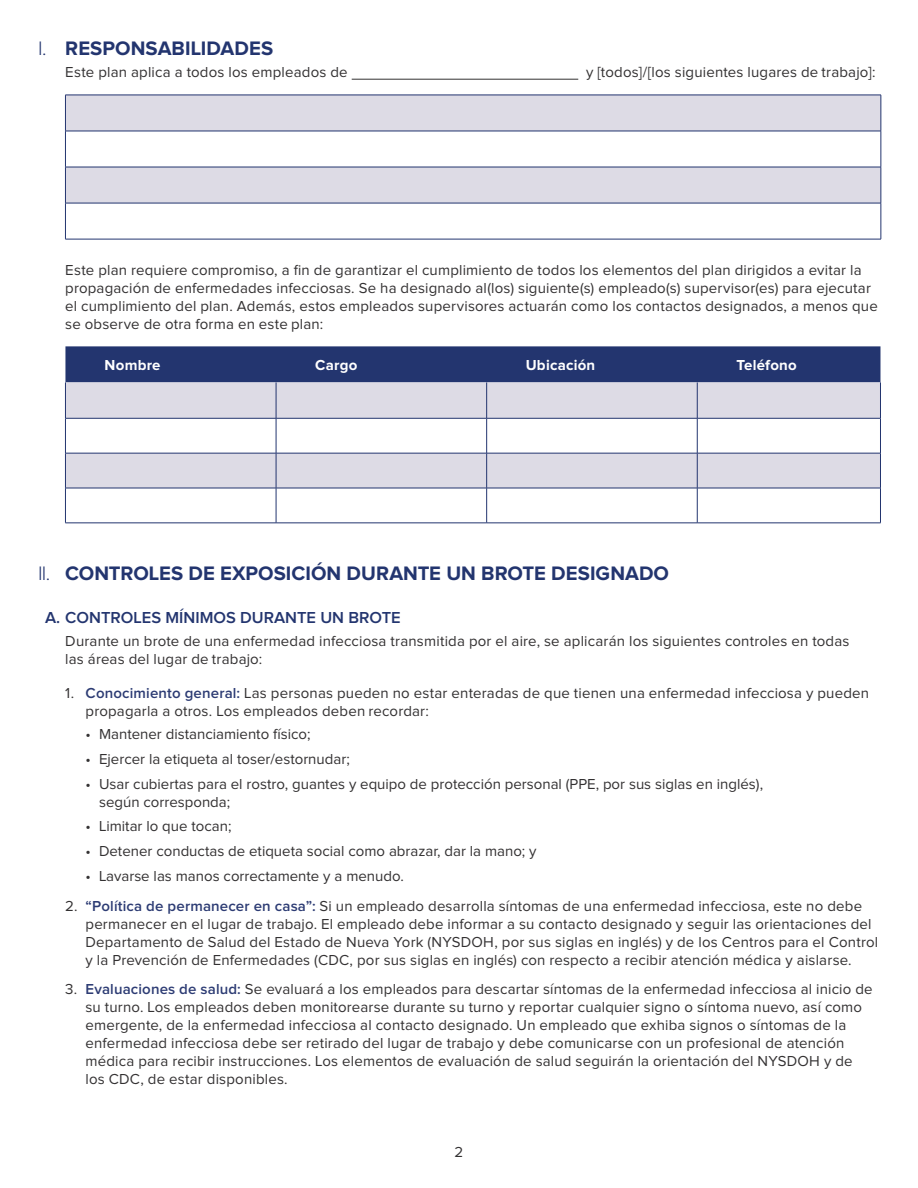
<style>
.page{position:relative;width:918px;height:1188px;background:#fff}
.page>*{position:absolute;margin:0;border:0;box-sizing:border-box;transform-origin:0 0}
.t1{font:700 20.25px "Proxima Nova";color:#23356f}
.t2{font:600 16.5px "Proxima Nova";color:#23356f}
.Body_Copy{font:15px/18px "Proxima Nova";letter-spacing:.01em;color:#333132}
.Charts__Title{font:700 15px "Proxima Nova";letter-spacing:.015em;color:#fff}
.s1{font-weight:300}
.s2{font-weight:600;color:#2d3c74}
</style>
<div class="page">
<hr style="left:352px;top:79px;width:226px;height:1px;background:#333132">
<svg style="left:66px;top:96px;width:815px;height:107px;fill:#dddbe5"></svg>
<hr style="left:65px;top:95px;width:816px;height:1px;background:#23356f">
<hr style="left:65px;top:131px;width:816px;height:1px;background:#23356f">
<hr style="left:65px;top:167px;width:816px;height:1px;background:#23356f">
<hr style="left:65px;top:203px;width:816px;height:1px;background:#23356f">
<hr style="left:65px;top:239px;width:816px;height:1px;background:#23356f">
<hr style="left:65px;top:95px;width:1px;height:36px;background:#23356f">
<hr style="left:881px;top:95px;width:1px;height:36px;background:#23356f">
<hr style="left:65px;top:131px;width:1px;height:36px;background:#23356f">
<hr style="left:881px;top:131px;width:1px;height:36px;background:#23356f">
<hr style="left:65px;top:167px;width:1px;height:36px;background:#23356f">
<hr style="left:881px;top:167px;width:1px;height:36px;background:#23356f">
<hr style="left:65px;top:203px;width:1px;height:36px;background:#23356f">
<hr style="left:881px;top:203px;width:1px;height:36px;background:#23356f">
<div style="left:65px;top:346px;width:815px;height:36px;background:#23356f"></div>
<svg style="left:66px;top:382px;width:814px;height:106px;fill:#dddbe5"></svg>
<hr style="left:65px;top:488px;width:1px;height:35px;background:#23356f">
<hr style="left:276px;top:488px;width:1px;height:35px;background:#23356f">
<hr style="left:486px;top:488px;width:1px;height:35px;background:#23356f">
<hr style="left:697px;top:488px;width:1px;height:35px;background:#23356f">
<hr style="left:880px;top:488px;width:1px;height:35px;background:#23356f">
<hr style="left:65px;top:523px;width:211px;height:1px;background:#23356f">
<hr style="left:276px;top:523px;width:211px;height:1px;background:#23356f">
<hr style="left:487px;top:523px;width:210px;height:1px;background:#23356f">
<hr style="left:697px;top:523px;width:184px;height:1px;background:#23356f">
<hr style="left:880px;top:382px;width:1px;height:36px;background:#23356f">
<hr style="left:65px;top:418px;width:1px;height:35px;background:#23356f">
<hr style="left:880px;top:418px;width:1px;height:35px;background:#23356f">
<hr style="left:65px;top:453px;width:1px;height:35px;background:#23356f">
<hr style="left:880px;top:453px;width:1px;height:35px;background:#23356f">
<hr style="left:65px;top:488px;width:211px;height:1px;background:#23356f">
<hr style="left:276px;top:488px;width:211px;height:1px;background:#23356f">
<hr style="left:487px;top:488px;width:210px;height:1px;background:#23356f">
<hr style="left:697px;top:488px;width:184px;height:1px;background:#23356f">
<hr style="left:65px;top:382px;width:1px;height:36px;background:#23356f">
<hr style="left:276px;top:382px;width:1px;height:36px;background:#23356f">
<hr style="left:486px;top:382px;width:1px;height:36px;background:#23356f">
<hr style="left:65px;top:418px;width:211px;height:1px;background:#23356f">
<hr style="left:697px;top:382px;width:1px;height:36px;background:#23356f">
<hr style="left:276px;top:418px;width:211px;height:1px;background:#23356f">
<hr style="left:276px;top:418px;width:1px;height:35px;background:#23356f">
<hr style="left:487px;top:418px;width:210px;height:1px;background:#23356f">
<hr style="left:486px;top:418px;width:1px;height:35px;background:#23356f">
<hr style="left:697px;top:418px;width:184px;height:1px;background:#23356f">
<hr style="left:697px;top:418px;width:1px;height:35px;background:#23356f">
<hr style="left:65px;top:453px;width:211px;height:1px;background:#23356f">
<hr style="left:276px;top:453px;width:211px;height:1px;background:#23356f">
<hr style="left:276px;top:453px;width:1px;height:35px;background:#23356f">
<hr style="left:487px;top:453px;width:210px;height:1px;background:#23356f">
<hr style="left:486px;top:453px;width:1px;height:35px;background:#23356f">
<hr style="left:697px;top:453px;width:184px;height:1px;background:#23356f">
<hr style="left:697px;top:453px;width:1px;height:35px;background:#23356f">
<p class="t1" style="left:38px;top:39px;width:236px"><span class="s1">I.</span> RESPONSABILIDADES</p>
<p class="Body_Copy" style="left:65px;top:64px;width:284px">Este plan aplica a todos los empleados de</p>
<p class="Body_Copy" style="left:586px;top:64px;width:291px">y [todos]/[los siguientes lugares de trabajo]:</p>
<p class="Body_Copy" style="left:65px;top:261px;width:814px">Este plan requiere compromiso, a fin de garantizar el cumplimiento de todos los elementos del plan dirigidos a evitar la propagación de enfermedades infecciosas. Se ha designado al(los) siguiente(s) empleado(s) supervisor(es) para ejecutar el cumplimiento del plan. Además, estos empleados supervisores actuarán como los contactos designados, a menos que se observe de otra forma en este plan:</p>
<p class="Charts__Title" style="left:105px;top:358px;width:58px">Nombre</p>
<p class="Charts__Title" style="left:315px;top:358px;width:44px">Cargo</p>
<p class="Charts__Title" style="left:526px;top:358px;width:71px">Ubicación</p>
<p class="Charts__Title" style="left:736px;top:358px;width:62px">Teléfono</p>
<p class="t1" style="left:38px;top:564px;width:632px"><span class="s1">II.</span> CONTROLES DE EXPOSICIÓN DURANTE UN BROTE DESIGNADO</p>
<p class="t2" style="left:45px;top:610px;width:357px">A. CONTROLES MÍNIMOS DURANTE UN BROTE</p>
<p class="Body_Copy" style="left:65px;top:632px;width:786px">Durante un brote de una enfermedad infecciosa transmitida por el aire, se aplicarán los siguientes controles en todas las áreas del lugar de trabajo:</p>
<p class="Body_Copy" style="left:86px;top:684px;width:785px;text-indent:-20px">1. <span class="s2">Conocimiento general:</span> Las personas pueden no estar enteradas de que tienen una enfermedad infecciosa y pueden propagarla a otros. Los empleados deben recordar:</p>
<p class="Body_Copy" style="left:86px;top:726px;width:227px">• Mantener distanciamiento físico;</p>
<p class="Body_Copy" style="left:86px;top:751px;width:266px">• Ejercer la etiqueta al toser/estornudar;</p>
<p class="Body_Copy" style="left:99px;top:775px;width:666px;text-indent:-13px">• Usar cubiertas para el rostro, guantes y equipo de protección personal (PPE, por sus siglas en inglés), según corresponda;</p>
<p class="Body_Copy" style="left:86px;top:818px;width:148px">• Limitar lo que tocan;</p>
<p class="Body_Copy" style="left:86px;top:843px;width:453px">• Detener conductas de etiqueta social como abrazar, dar la mano; y</p>
<p class="Body_Copy" style="left:86px;top:868px;width:320px">• Lavarse las manos correctamente y a menudo.</p>
<p class="Body_Copy" style="left:86px;top:898px;width:794px;text-indent:-20px">2. <span class="s2">“Política de permanecer en casa”:</span> Si un empleado desarrolla síntomas de una enfermedad infecciosa, este no debe permanecer en el lugar de trabajo. El empleado debe informar a su contacto designado y seguir las orientaciones del Departamento de Salud del Estado de Nueva York (NYSDOH, por sus siglas en inglés) y de los Centros para el Control y la Prevención de Enfermedades (CDC, por sus siglas en inglés) con respecto a recibir atención médica y aislarse.</p>
<p class="Body_Copy" style="left:86px;top:980px;width:789px;text-indent:-20px">3. <span class="s2">Evaluaciones de salud:</span> Se evaluará a los empleados para descartar síntomas de la enfermedad infecciosa al inicio de su turno. Los empleados deben monitorearse durante su turno y reportar cualquier signo o síntoma nuevo, así como emergente, de la enfermedad infecciosa al contacto designado. Un empleado que exhiba signos o síntomas de la enfermedad infecciosa debe ser retirado del lugar de trabajo y debe comunicarse con un profesional de atención médica para recibir instrucciones. Los elementos de evaluación de salud seguirán la orientación del NYSDOH y de los CDC, de estar disponibles.</p>
<p class="Body_Copy" style="left:455px;top:1144px;width:10px">2</p>
</div>
